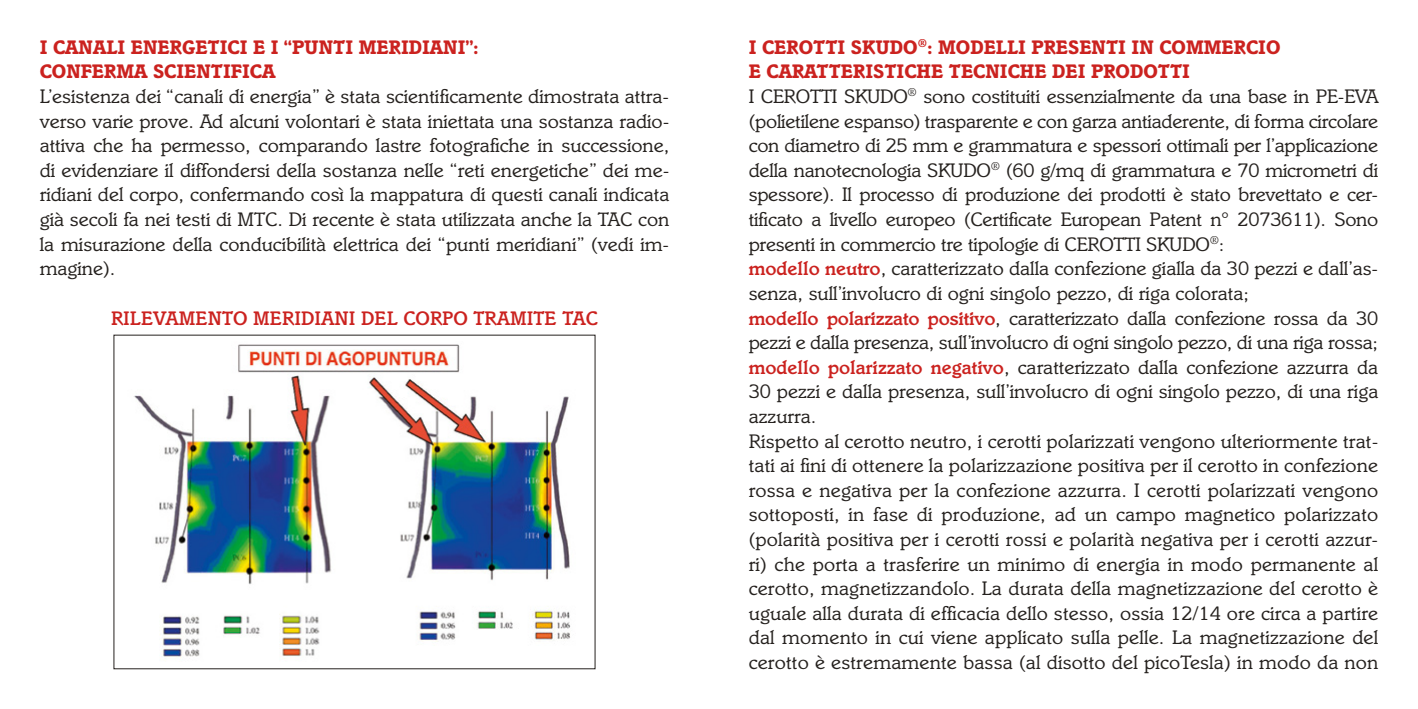
<style>
.page{position:relative;width:1418px;height:709px;background:#fff}
.page>*{position:absolute;margin:0;border:0;box-sizing:border-box;transform-origin:0 0}
.t1{font:20px/24.6px "Italia Std";color:#25211e;text-align:justify}
.t2{font:700 20px/24.6px "Italia Std";color:#cb221f}
.t3{font:500 20px "Italia Std";color:#cb221f}
.s1{font-weight:700;color:#cb221f}
.s2{font-weight:500;color:#cb221f}
</style>
<div class="page">
<img style="left:134px;top:344px;width:437px;height:315px">
<p class="t2" style="left:40px;top:34px;width:440px">I CANALI ENERGETICI E I “PUNTI MERIDIANI”:<br>CONFERMA SCIENTIFICA</p>
<p class="t1" style="left:40px;top:84px;width:631px">L’esistenza dei “canali di energia” è stata scientificamente dimostrata attra&shy;verso varie prove. Ad alcuni volontari è stata iniettata una sostanza radio&shy;attiva che ha permesso, comparando lastre fotografiche in successione, di evidenziare il diffondersi della sostanza nelle “reti energetiche” dei me&shy;ridiani del corpo, confermando così la mappatura di questi canali indicata già secoli fa nei testi di MTC. Di recente è stata utilizzata anche la TAC con la misurazione della conducibilità elettrica dei “punti meridiani” (vedi im&shy;magine).</p>
<p class="t3" style="left:111px;top:306px;width:488px">RILEVAMENTO MERIDIANI DEL CORPO TRAMITE TAC</p>
<p class="t1" style="left:748px;top:35px;width:631px;text-align:left"><span class="s1">I CEROTTI SKUDO</span><sup>®</sup><span class="s1">: MODELLI PRESENTI IN COMMERCIO<br>E CARATTERISTICHE TECNICHE DEI PRODOTTI<br></span>I CEROTTI SKUDO<sup>®</sup> sono costituiti essenzialmente da una base in PE-EVA (polietilene espanso) trasparente e con garza antiaderente, di forma circolare con diametro di 25 mm e grammatura e spessori ottimali per l’applicazione della nanotecnologia SKUDO<sup>®</sup> (60 g/mq di grammatura e 70 micrometri di spessore). Il processo di produzione dei prodotti è stato brevettato e cer&shy;tificato a livello europeo (Certificate European Patent n° 2073611). Sono presenti in commercio tre tipologie di CEROTTI SKUDO<sup>®</sup>:<br><span class="s2">modello neutro</span>, caratterizzato dalla confezione gialla da 30 pezzi e dall’as&shy;senza, sull’involucro di ogni singolo pezzo, di riga colorata;<br><span class="s2">modello polarizzato positivo</span>, caratterizzato dalla confezione rossa da 30 pezzi e dalla presenza, sull’involucro di ogni singolo pezzo, di una riga rossa; <span class="s2">modello polarizzato negativo</span>, caratterizzato dalla confezione azzurra da 30 pezzi e dalla presenza, sull’involucro di ogni singolo pezzo, di una riga azzurra.<br>Rispetto al cerotto neutro, i cerotti polarizzati vengono ulteriormente trat&shy;tati ai fini di ottenere la polarizzazione positiva per il cerotto in confezione rossa e negativa per la confezione azzurra. I cerotti polarizzati vengono sottoposti, in fase di produzione, ad un campo magnetico polarizzato (polarità positiva per i cerotti rossi e polarità negativa per i cerotti azzur&shy;ri) che porta a trasferire un minimo di energia in modo permanente al cerotto, magnetizzandolo. La durata della magnetizzazione del cerotto è uguale alla durata di efficacia dello stesso, ossia 12/14 ore circa a partire dal momento in cui viene applicato sulla pelle. La magnetizzazione del cerotto è estremamente bassa (al disotto del picoTesla) in modo da non</p>
</div>
